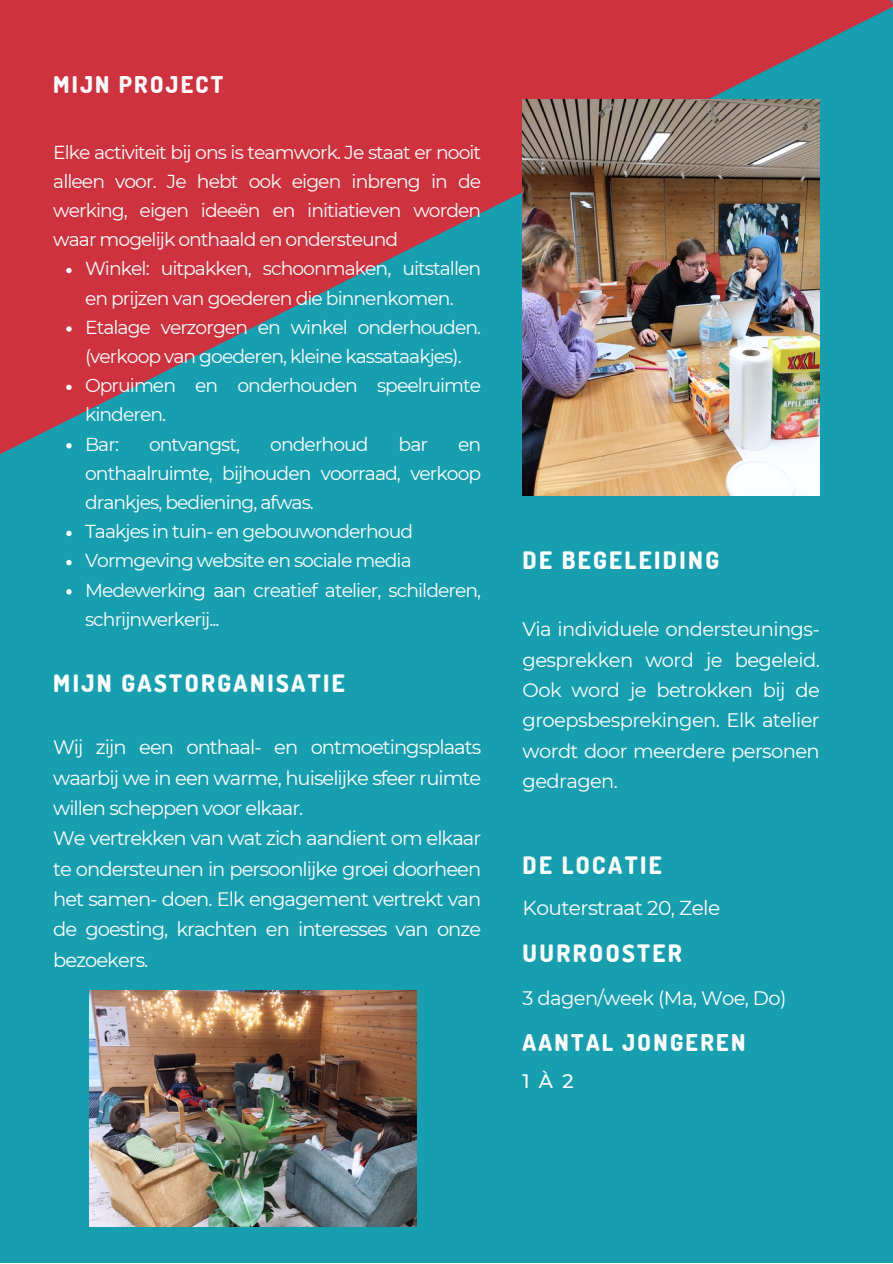
<style>
.page{position:relative;width:893px;height:1264px;background:#fff}
.page>*{position:absolute;margin:0;border:0;box-sizing:border-box;transform-origin:0 0}
.t1{font:800 24px "Dosis";letter-spacing:.1em;color:#fff}
.t2{font:800 23.1px "Dosis";letter-spacing:.1em;color:#fff}
.t3{font:20.25px "Montserrat";letter-spacing:-.03em;color:#fff}
.t4{font:19.5px/30.3px "Montserrat";letter-spacing:-.05em;color:#fff;text-align:justify}
.t5{font:19.5px "Montserrat";letter-spacing:-.03em;color:#fff}
.t6{font:500 19.5px "Montserrat";color:#fff}
.t7{font:18.75px/29.2px "Montserrat";letter-spacing:-.05em;color:#fff}
</style>
<div class="page">
<div style="left:0;top:0;width:892px;height:1262px;background:#179faf"></div>
<svg style="left:0;top:0;width:892px;height:454px;fill:#ce323f"></svg>
<img style="left:89px;top:990px;width:327px;height:236px">
<img style="left:522px;top:100px;width:297px;height:396px">
<svg style="left:66px;top:268px;width:6px;height:5px"></svg>
<svg style="left:66px;top:326px;width:6px;height:5px"></svg>
<svg style="left:66px;top:384px;width:6px;height:6px"></svg>
<svg style="left:66px;top:443px;width:6px;height:5px"></svg>
<svg style="left:66px;top:530px;width:6px;height:6px"></svg>
<svg style="left:66px;top:560px;width:6px;height:5px"></svg>
<svg style="left:66px;top:589px;width:6px;height:5px"></svg>
<p class="t2" style="left:53px;top:69px;width:171px">MIJN PROJECT</p>
<p class="t7" style="left:53px;top:137px;width:429px;text-align:justify">Elke activiteit bij ons is teamwork. Je staat er nooit alleen voor. Je hebt ook eigen inbreng in de werking, eigen ideeën en initiatieven worden waar mogelijk onthaald en ondersteund</p>
<p class="t7" style="left:85px;top:254px;width:397px">Winkel: uitpakken, schoonmaken, uitstallen en prijzen van goederen die binnenkomen.</p>
<p class="t7" style="left:85px;top:312px;width:397px">Etalage verzorgen en winkel onderhouden. (verkoop van goederen, kleine kassataakjes).</p>
<p class="t7" style="left:85px;top:371px;width:397px">Opruimen en onderhouden speelruimte kinderen.</p>
<p class="t7" style="left:85px;top:429px;width:35px">Bar:</p>
<p class="t7" style="left:149px;top:429px;width:93px">ontvangst,</p>
<p class="t7" style="left:270px;top:429px;width:100px">onderhoud</p>
<p class="t7" style="left:398px;top:429px;width:31px">bar</p>
<p class="t7" style="left:85px;top:429px;width:397px;text-align:justify;text-indent:373px">en onthaalruimte, bijhouden voorraad, verkoop drankjes, bediening, afwas.</p>
<p class="t7" style="left:85px;top:517px;width:329px">Taakjes in tuin- en gebouwonderhoud</p>
<p class="t7" style="left:85px;top:546px;width:328px">Vormgeving website en sociale media</p>
<p class="t7" style="left:85px;top:575px;width:397px">Medewerking aan creatief atelier, schilderen, schrijnwerkerij...</p>
<p class="t1" style="left:53px;top:667px;width:293px">MIJN GASTORGANISATIE</p>
<p class="t4" style="left:53px;top:732px;width:429px">Wij zijn een onthaal- en ontmoetingsplaats waarbij we in een warme, huiselijke sfeer ruimte willen scheppen voor elkaar.</p>
<p class="t4" style="left:53px;top:823px;width:429px">We vertrekken van wat zich aandient om elkaar te ondersteunen in persoonlijke groei doorheen het samen- doen. Elk engagement vertrekt van de goesting, krachten en interesses van onze bezoekers.</p>
<p class="t1" style="left:522px;top:544px;width:198px">DE BEGELEIDING</p>
<p class="t4" style="left:522px;top:614px;width:299px">Via individuele ondersteunings&shy;gesprekken word je begeleid.<br>Ook word je betrokken bij de groepsbesprekingen. Elk atelier wordt door meerdere personen gedragen.</p>
<p class="t1" style="left:522px;top:849px;width:141px">DE LOCATIE</p>
<p class="t3" style="left:522px;top:895px;width:199px">Kouterstraat 20, Zele</p>
<p class="t1" style="left:522px;top:937px;width:161px">UURROOSTER</p>
<p class="t5" style="left:522px;top:985px;width:265px">3 dagen/week (Ma, Woe, Do)</p>
<p class="t2" style="left:522px;top:1026px;width:224px">AANTAL JONGEREN</p>
<p class="t6" style="left:522px;top:1068px;width:52px">1À2</p>
</div>
